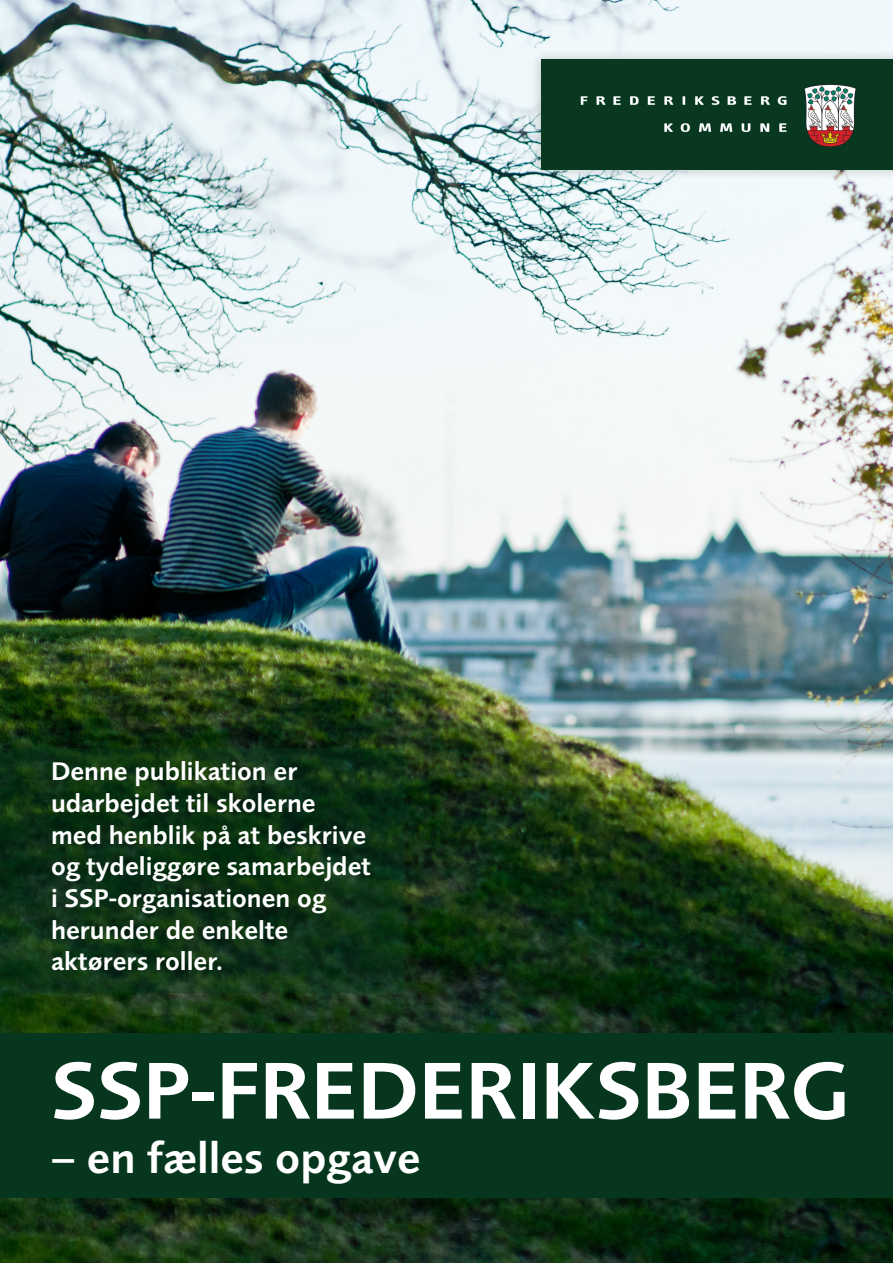
<style>
.page{position:relative;width:893px;height:1263px;background:#fff}
.page>*{position:absolute;margin:0;border:0;box-sizing:border-box;transform-origin:0 0}
.Front{font:83.4px "Foundry Sans Demi";color:#fff}
.Front-2{font:45px "Foundry Sans Demi";color:#fff}
.Front_tekst{font:26.4px/31.7px "Foundry Sans Demi";color:#fff}
</style>
<div class="page">
<img style="left:1px;top:0;width:892px;height:1033px">
<img style="left:1px;top:1198px;width:892px;height:65px">
<div style="left:0;top:1033px;width:893px;height:165px;background:#06371e"></div>
<svg style="left:0;top:748px;width:404px;height:245px;background:#0d3114"></svg>
<div style="left:530px;top:48px;width:363px;height:133px;background:#231f20;opacity:.25"></div>
<img style="left:541px;top:60px;width:352px;height:110px">
<p class="Front_tekst" style="left:51px;top:755px;width:321px">Denne publikation er udarbejdet til skolerne med henblik på at beskrive og tydeliggøre samarbejdet i SSP-organisationen og herunder de enkelte aktørers roller.</p>
<p class="Front" style="left:51px;top:1042px;width:799px">SSP-FREDERIKSBERG</p>
<p class="Front-2" style="left:51px;top:1131px;width:371px">– en fælles opgave</p>
</div>
